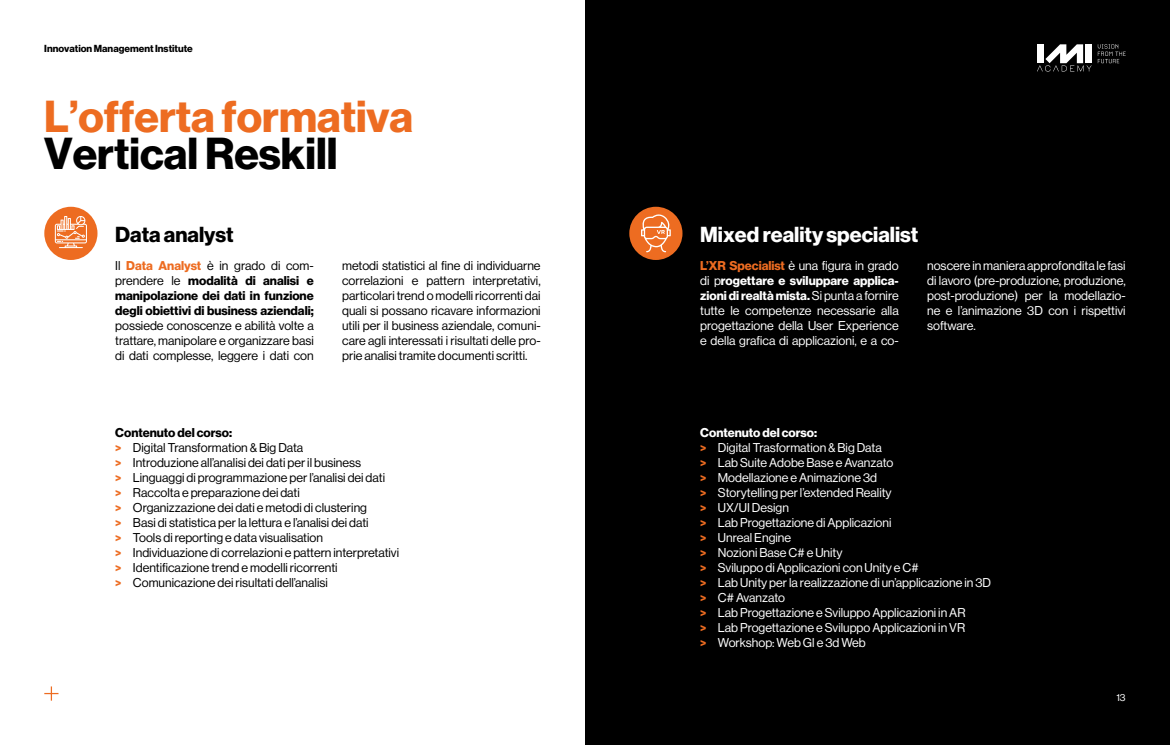
<style>
.page{position:relative;width:1170px;height:745px;background:#fff}
.page>*{position:absolute;margin:0;border:0;box-sizing:border-box;transform-origin:0 0}
.t1{font:43.75px "N Haas Grotesk DS Pro 75 Bd";color:#ed6c21}
.t2{font:43.75px "N Haas Grotesk DS Pro 75 Bd";color:#000}
.t3{font:21.25px "N Haas Grotesk DS Pro 75 Bd";color:#fff}
.t4{font:21.25px "N Haas Grotesk DS Pro 75 Bd";color:#000}
.t5{font:12.5px/15px "N Haas Grotesk DS Pro 55 Rg";color:#000;text-align:justify}
.t6{font:12.5px/15px "N Haas Grotesk DS Pro 55 Rg";color:#fff;text-align:justify}
.t7{font:12.5px/15px "N Haas Grotesk DS Pro 75 Bd";color:#000;text-align:justify}
.t8{font:12.5px/15px "N Haas Grotesk DS Pro 75 Bd";color:#fff}
.t9{font:10px "N Haas Grotesk DS Pro 75 Bd";color:#000}
.t10{font:10px "N Haas Grotesk DS Pro 55 Rg";color:#fff}
.s1{font-family:"N Haas Grotesk DS Pro 75 Bd";color:#ed6c21}
.s2{font-family:"N Haas Grotesk DS Pro 55 Rg"}
</style>
<div class="page">
<div style="left:585px;top:0;width:584px;height:744px;background:#000"></div>
<div style="left:44px;top:207px;width:53px;height:53px;background:#ed6c21;border-radius:50%"></div>
<svg style="left:55px;top:216px;width:32px;height:32px"></svg>
<div style="left:629px;top:207px;width:53px;height:53px;background:#ed6c21;border-radius:50%"></div>
<svg style="left:641px;top:214px;width:29px;height:38px"></svg>
<svg style="left:44px;top:686px;width:14px;height:14px"></svg>
<svg style="left:1037px;top:44px;width:54px;height:28px"></svg>
<svg style="left:1097px;top:44px;width:28px;height:19px"></svg>
<p class="t9" style="left:44px;top:43px;width:150px">Innovation Management Institute</p>
<h1 class="t1" style="left:44px;top:91px;width:370px">L’offerta formativa</h1>
<h1 class="t2" style="left:44px;top:128px;width:294px">Vertical Reskill</h1>
<h2 class="t4" style="left:115px;top:221px;width:120px">Data analyst</h2>
<h2 class="t3" style="left:700px;top:221px;width:220px">Mixed reality specialist</h2>
<p class="t6" style="left:700px;top:258px;width:200px"><span class="s1">L’XR Specialist</span> è una figura in grado</p>
<p class="t8" style="left:700px;top:273px;width:200px"><span class="s2">di p</span>rogettare e sviluppare applica&shy;zioni di realtà mista. <span class="s2">Si punta a fornire</span></p>
<p class="t6" style="left:700px;top:303px;width:200px">tutte le competenze necessarie alla progettazione della User Experience e della grafica di applicazioni, e a co-</p>
<p class="t5" style="left:115px;top:258px;width:200px">Il <span class="s1">Data Analyst</span> è in grado di com-</p>
<p class="t7" style="left:115px;top:273px;width:200px"><span class="s2">prendere le</span> modalità di analisi e manipolazione dei dati in funzione degli obiettivi di business aziendali;</p>
<p class="t5" style="left:115px;top:318px;width:200px">possiede conoscenze e abilità volte a trattare, manipolare e organizzare basi di dati complesse, leggere i dati con</p>
<p class="t5" style="left:342px;top:258px;width:200px">metodi statistici al fine di individuarne correlazioni e pattern interpretativi, particolari trend o modelli ricorrenti dai quali si possano ricavare informazioni utili per il business aziendale, comuni&shy;care agli interessati i risultati delle pro&shy;prie analisi tramite documenti scritti.</p>
<p class="t6" style="left:927px;top:258px;width:200px">noscere in maniera approfondita le fasi di lavoro (pre-produzione, produzione, post-produzione) per la modellazio&shy;ne e l’animazione 3D con i rispettivi software.</p>
<p class="t7" style="left:115px;top:424px;width:118px">Contenuto del corso:</p>
<p class="t5" style="left:115px;top:439px;width:285px;text-align:left"><span class="s1">&gt;</span> Digital Transformation &amp; Big Data<br><span class="s1">&gt;</span> Introduzione all’analisi dei dati per il business<br><span class="s1">&gt;</span> Linguaggi di programmazione per l’analisi dei dati<br><span class="s1">&gt;</span> Raccolta e preparazione dei dati<br><span class="s1">&gt;</span> Organizzazione dei dati e metodi di clustering<br><span class="s1">&gt;</span> Basi di statistica per la lettura e l’analisi dei dati<br><span class="s1">&gt;</span> Tools di reporting e data visualisation<br><span class="s1">&gt;</span> Individuazione di correlazioni e pattern interpretativi <span class="s1">&gt;</span> Identificazione trend e modelli ricorrenti<br><span class="s1">&gt;</span> Comunicazione dei risultati dell’analisi</p>
<p class="t8" style="left:700px;top:424px;width:118px">Contenuto del corso:</p>
<p class="t6" style="left:700px;top:439px;width:292px;text-align:left"><span class="s1">&gt;</span> Digital Trasformation &amp; Big Data<br><span class="s1">&gt;</span> Lab Suite Adobe Base e Avanzato<br><span class="s1">&gt;</span> Modellazione e Animazione 3d<br><span class="s1">&gt;</span> Storytelling per l’extended Reality<br><span class="s1">&gt;</span> UX/UI Design<br><span class="s1">&gt;</span> Lab Progettazione di Applicazioni<br><span class="s1">&gt;</span> Unreal Engine<br><span class="s1">&gt;</span> Nozioni Base C# e Unity<br><span class="s1">&gt;</span> Sviluppo di Applicazioni con Unity e C#<br><span class="s1">&gt;</span> Lab Unity per la realizzazione di un’applicazione in 3D <span class="s1">&gt;</span> C# Avanzato<br><span class="s1">&gt;</span> Lab Progettazione e Sviluppo Applicazioni in AR<br><span class="s1">&gt;</span> Lab Progettazione e Sviluppo Applicazioni in VR<br><span class="s1">&gt;</span> Workshop: Web Gl e 3d Web</p>
<p class="t10" style="left:1116px;top:691px;width:11px">13</p>
</div>
